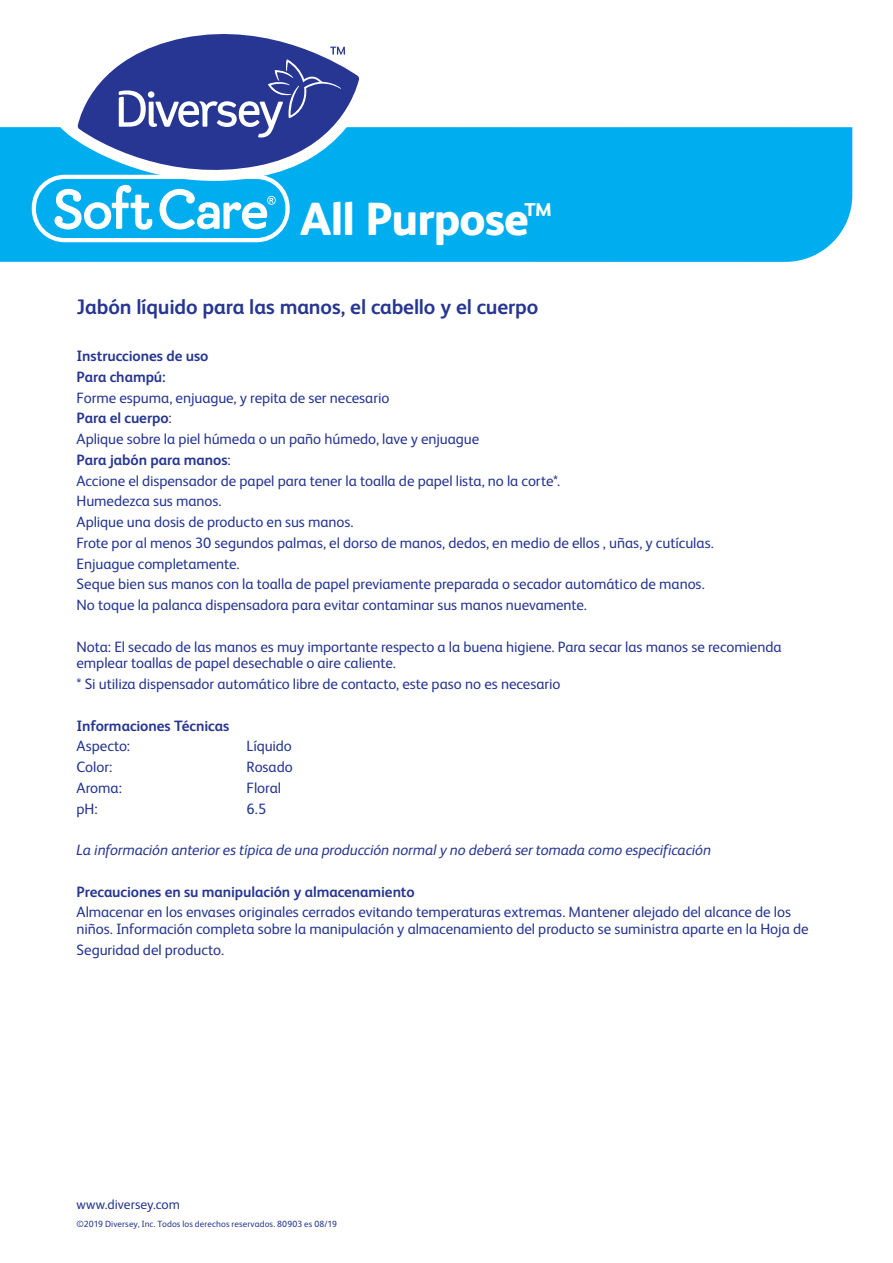
<style>
.page{position:relative;width:893px;height:1263px;background:#fff}
.page>*{position:absolute;margin:0;border:0;box-sizing:border-box;transform-origin:0 0}
.t1{font:800 46.5px "FS Albert Pro";letter-spacing:-.015em;color:#fff}
.Mainhead_Descriptor{font:700 21px "FS Albert Pro";letter-spacing:-.005em;color:#263692}
.t2{font:800 18.6px "FS Albert Pro";color:#fff}
.Maintext{font:15px/16.5px "FS Albert Pro";letter-spacing:-.005em;color:#263692}
.Maintext-2{font:700 15px "FS Albert Pro";letter-spacing:-.005em;color:#263692}
.Maintext-3{font:italic 15px "FS Albert Pro";letter-spacing:-.01em;color:#263692}
.t3{font:13.5px "FS Albert Pro";color:#263692}
.t4{font:9px "FS Albert Pro";letter-spacing:.015em;color:#263692}
.s1{font-weight:400}
</style>
<div class="page">
<div style="left:0;top:127px;width:852px;height:135px;background:#00aeef"></div>
<svg style="left:32px;top:175px;width:258px;height:67px"></svg>
<svg style="left:58px;top:78px;width:316px;height:103px"></svg>
<svg style="left:78px;top:34px;width:281px;height:148px"></svg>
<svg style="left:119px;top:47px;width:226px;height:91px;background:#4a58a4"></svg>
<p class="t1" style="left:300px;top:183px;width:230px">All Purpose</p>
<p class="t2" style="left:524px;top:195px;width:29px">TM</p>
<p class="Mainhead_Descriptor" style="left:77px;top:292px;width:463px">Jabón líquido para las manos, el cabello y el cuerpo</p>
<p class="Maintext-2" style="left:77px;top:345px;width:133px">Instrucciones de uso</p>
<p class="Maintext-2" style="left:77px;top:366px;width:91px">Para champú:</p>
<p class="Maintext" style="left:77px;top:388px;width:314px">Forme espuma, enjuague, y repita de ser necesario</p>
<p class="Maintext-2" style="left:77px;top:408px;width:97px">Para el cuerpo<span class="s1">:</span></p>
<p class="Maintext" style="left:77px;top:430px;width:404px">Aplique sobre la piel húmeda o un paño húmedo, lave y enjuague</p>
<p class="Maintext-2" style="left:77px;top:449px;width:156px">Para jabón para manos<span class="s1">:</span></p>
<p class="Maintext" style="left:77px;top:471px;width:485px">Accione el dispensador de papel para tener la toalla de papel lista, no la corte*.</p>
<p class="Maintext" style="left:77px;top:492px;width:147px">Humedezca sus manos.</p>
<p class="Maintext" style="left:77px;top:513px;width:279px">Aplique una dosis de producto en sus manos.</p>
<p class="Maintext" style="left:77px;top:533px;width:639px">Frote por al menos 30 segundos palmas, el dorso de manos, dedos, en medio de ellos , uñas, y cutículas.</p>
<p class="Maintext" style="left:77px;top:554px;width:164px">Enjuague completamente.</p>
<p class="Maintext" style="left:77px;top:575px;width:630px">Seque bien sus manos con la toalla de papel previamente preparada o secador automático de manos.</p>
<p class="Maintext" style="left:77px;top:596px;width:512px">No toque la palanca dispensadora para evitar contaminar sus manos nuevamente.</p>
<p class="Maintext" style="left:77px;top:637px;width:706px">Nota: El secado de las manos es muy importante respecto a la buena higiene. Para secar las manos se recomienda emplear toallas de papel desechable o aire caliente.</p>
<p class="Maintext" style="left:77px;top:674px;width:485px">* Si utiliza dispensador automático libre de contacto, este paso no es necesario</p>
<p class="Maintext-2" style="left:77px;top:715px;width:154px">Informaciones Técnicas</p>
<p class="Maintext" style="left:77px;top:737px;width:55px">Aspecto:</p>
<p class="Maintext" style="left:247px;top:737px;width:47px">Líquido</p>
<p class="Maintext" style="left:77px;top:757px;width:37px">Color:</p>
<p class="Maintext" style="left:247px;top:757px;width:48px">Rosado</p>
<p class="Maintext" style="left:77px;top:778px;width:47px">Aroma:</p>
<p class="Maintext" style="left:247px;top:778px;width:36px">Floral</p>
<p class="Maintext" style="left:77px;top:799px;width:23px">pH:</p>
<p class="Maintext" style="left:247px;top:799px;width:21px">6.5</p>
<p class="Maintext-3" style="left:77px;top:839px;width:636px">La información anterior es típica de una producción normal y no deberá ser tomada como especificación</p>
<p class="Maintext-2" style="left:77px;top:881px;width:340px">Precauciones en su manipulación y almacenamiento</p>
<p class="Maintext" style="left:77px;top:903px;width:733px">Almacenar en los envases originales cerrados evitando temperaturas extremas. Mantener alejado del alcance de los niños. Información completa sobre la manipulación y almacenamiento del producto se suministra aparte en la Hoja de</p>
<p class="Maintext" style="left:77px;top:940px;width:149px">Seguridad del producto.</p>
<p class="t3" style="left:77px;top:1195px;width:105px">www.diversey.com</p>
<p class="t4" style="left:77px;top:1217px;width:262px">©2019 Diversey, Inc. Todos los derechos reservados. 80903 es 08/19</p>
</div>
